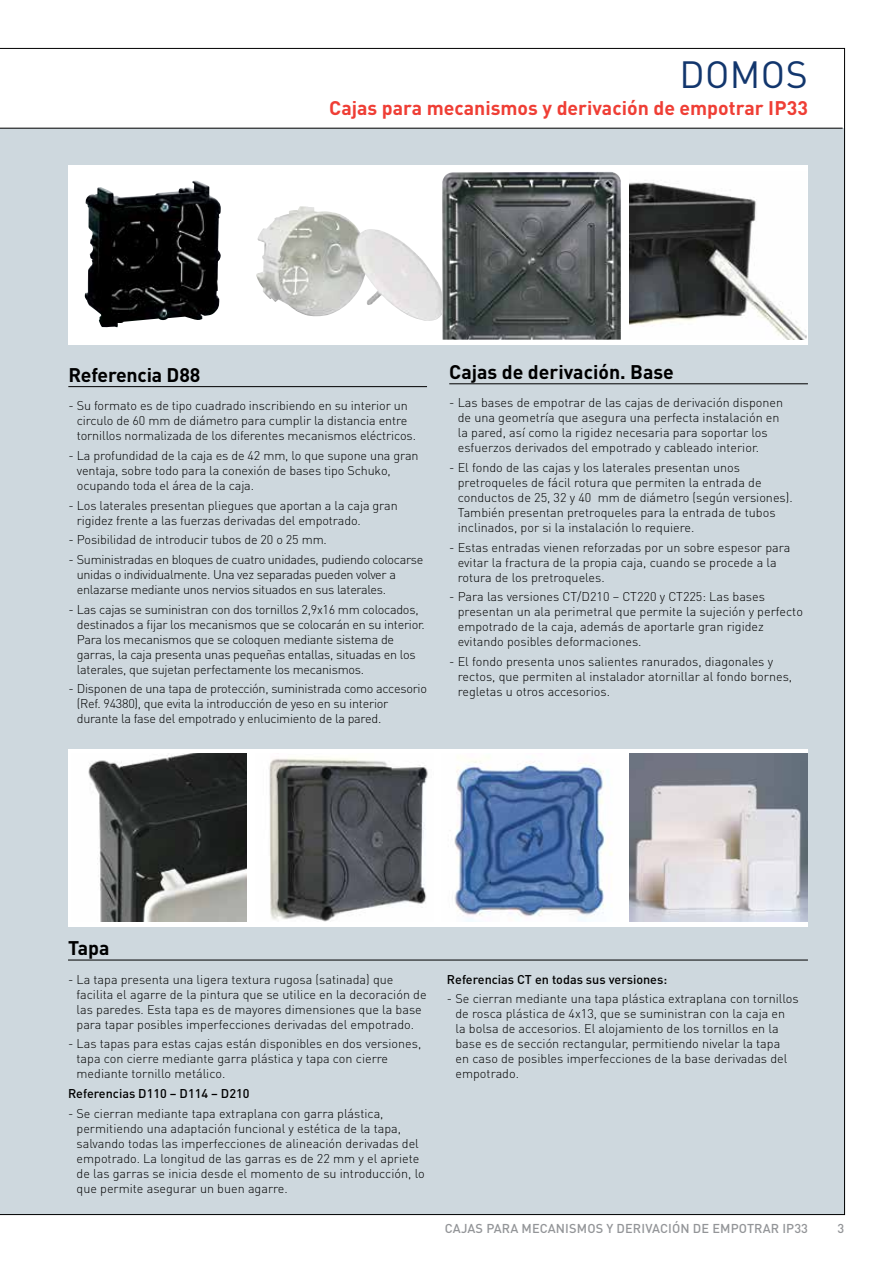
<style>
.page{position:relative;width:893px;height:1263px;background:#fff}
.page>*{position:absolute;margin:0;border:0;box-sizing:border-box;transform-origin:0 0}
.t1{font:37.5px "DIN Pro";letter-spacing:.01em;color:#12366d}
.t2{font:700 19.5px "DIN Pro";color:#ef3e35}
.t3{font:700 19.5px "DIN Pro";color:#000}
.t4{font:500 12.75px "DIN Pro";letter-spacing:.01em;color:#939598}
.t5{font:300 12.6px/15px "DIN Pro";color:#000}
.t6{font:300 12.6px/15px "DIN Pro";letter-spacing:-.02em;color:#000}
.t7{font:300 12.6px/15px "DIN Pro";letter-spacing:-.025em;color:#000}
.t8{font:500 12.6px "DIN Pro";color:#000}
</style>
<div class="page">
<div style="left:0;top:128px;width:845px;height:1087px;background:#ced8de"></div>
<div style="left:68px;top:166px;width:740px;height:179px;background:#fff"></div>
<hr style="left:68px;top:386px;width:359px;height:1px;background:#000">
<hr style="left:449px;top:383px;width:359px;height:1px;background:#000">
<img style="left:85px;top:181px;width:136px;height:146px">
<img style="left:256px;top:206px;width:186px;height:115px">
<img style="left:442px;top:172px;width:179px;height:168px">
<img style="left:629px;top:182px;width:178px;height:158px">
<div style="left:68px;top:750px;width:740px;height:177px;background:#fff"></div>
<img style="left:269px;top:758px;width:159px;height:164px">
<img style="left:629px;top:754px;width:179px;height:168px">
<img style="left:88px;top:754px;width:159px;height:168px">
<img style="left:454px;top:757px;width:158px;height:165px">
<hr style="left:68px;top:960px;width:740px;height:1px;background:#000">
<h1 class="t1" style="left:680px;top:49px;width:130px">DOMOS</h1>
<h2 class="t2" style="left:329px;top:95px;width:480px">Cajas para mecanismos y derivación de empotrar ip33</h2>
<h2 class="t3" style="left:68px;top:362px;width:133px">Referencia D88</h2>
<p class="t5" style="left:77px;top:398px;width:341px;text-indent:-9px">- Su formato es de tipo cuadrado inscribiendo en su interior un circulo de 60 mm de diámetro para cumplir la distancia entre tornillos normalizada de los diferentes mecanismos eléctricos.</p>
<p class="t5" style="left:77px;top:447px;width:343px;text-indent:-9px">- La profundidad de la caja es de 42 mm, lo que supone una gran ventaja, sobre todo para la conexión de bases tipo Schuko, ocupando toda el área de la caja.</p>
<p class="t5" style="left:77px;top:497px;width:322px;text-indent:-9px">- Los laterales presentan pliegues que aportan a la caja gran rigidez frente a las fuerzas derivadas del empotrado.</p>
<p class="t5" style="left:68px;top:532px;width:260px">- Posibilidad de introducir tubos de 20 o 25 mm.</p>
<p class="t7" style="left:77px;top:551px;width:348px;text-indent:-9px">- Suministradas en bloques de cuatro unidades, pudiendo colocarse unidas o individualmente. Una vez separadas pueden volver a enlazarse mediante unos nervios situados en sus laterales.</p>
<p class="t6" style="left:77px;top:601px;width:350px;text-indent:-9px">- Las cajas se suministran con dos tornillos 2,9x16 mm colocados, destinados a fijar los mecanismos que se colocarán en su interior.<br>Para los mecanismos que se coloquen mediante sistema de garras, la caja presenta unas pequeñas entallas, situadas en los laterales, que sujetan perfectamente los mecanismos.</p>
<p class="t6" style="left:77px;top:681px;width:352px;text-indent:-9px">- Disponen de una tapa de protección, suministrada como accesorio (Ref. 94380), que evita la introducción de yeso en su interior durante la fase del empotrado y enlucimiento de la pared.</p>
<h2 class="t3" style="left:449px;top:359px;width:226px">Cajas de derivación. Base</h2>
<p class="t5" style="left:458px;top:395px;width:327px;text-indent:-9px">- Las bases de empotrar de las cajas de derivación disponen de una geometría que asegura una perfecta instalación en la pared, así como la rigidez necesaria para soportar los esfuerzos derivados del empotrado y cableado interior.</p>
<p class="t5" style="left:458px;top:459px;width:336px;text-indent:-9px">- El fondo de las cajas y los laterales presentan unos pretroqueles de fácil rotura que permiten la entrada de conductos de 25, 32 y 40 mm de diámetro (según versiones).<br>También presentan pretroqueles para la entrada de tubos inclinados, por si la instalación lo requiere.</p>
<p class="t5" style="left:458px;top:539px;width:334px;text-indent:-9px">- Estas entradas vienen reforzadas por un sobre espesor para evitar la fractura de la propia caja, cuando se procede a la rotura de los pretroqueles.</p>
<p class="t5" style="left:458px;top:589px;width:347px;text-indent:-9px">- Para las versiones CT/D210 – CT220 y CT225: Las bases presentan un ala perimetral que permite la sujeción y perfecto empotrado de la caja, además de aportarle gran rigidez evitando posibles deformaciones.</p>
<p class="t5" style="left:458px;top:653px;width:336px;text-indent:-9px">- El fondo presenta unos salientes ranurados, diagonales y rectos, que permiten al instalador atornillar al fondo bornes, regletas u otros accesorios.</p>
<h2 class="t3" style="left:68px;top:935px;width:43px">Tapa</h2>
<p class="t5" style="left:77px;top:971px;width:352px;text-indent:-9px">- La tapa presenta una ligera textura rugosa (satinada) que facilita el agarre de la pintura que se utilice en la decoración de las paredes. Esta tapa es de mayores dimensiones que la base para tapar posibles imperfecciones derivadas del empotrado.</p>
<p class="t5" style="left:77px;top:1036px;width:346px;text-indent:-9px">- Las tapas para estas cajas están disponibles en dos versiones, tapa con cierre mediante garra plástica y tapa con cierre mediante tornillo metálico.</p>
<p class="t8" style="left:68px;top:1085px;width:183px">Referencias D110 – D114 – D210</p>
<p class="t5" style="left:77px;top:1105px;width:350px;text-indent:-9px">- Se cierran mediante tapa extraplana con garra plástica, permitiendo una adaptación funcional y estética de la tapa, salvando todas las imperfecciones de alineación derivadas del empotrado. La longitud de las garras es de 22 mm y el apriete de las garras se inicia desde el momento de su introducción, lo que permite asegurar un buen agarre.</p>
<p class="t8" style="left:447px;top:970px;width:222px">Referencias CT en todas sus versiones:</p>
<p class="t5" style="left:455px;top:991px;width:345px;text-indent:-9px">- Se cierran mediante una tapa plástica extraplana con tornillos de rosca plástica de 4x13, que se suministran con la caja en<br>la bolsa de accesorios. El alojamiento de los tornillos en la base es de sección rectangular, permitiendo nivelar la tapa<br>en caso de posibles imperfecciones de la base derivadas del empotrado.</p>
<p class="t4" style="left:445px;top:1219px;width:365px">Cajas para mecanismos y derivación de empotrar IP33</p>
<p class="t4" style="left:837px;top:1219px;width:8px">3</p>
</div>
